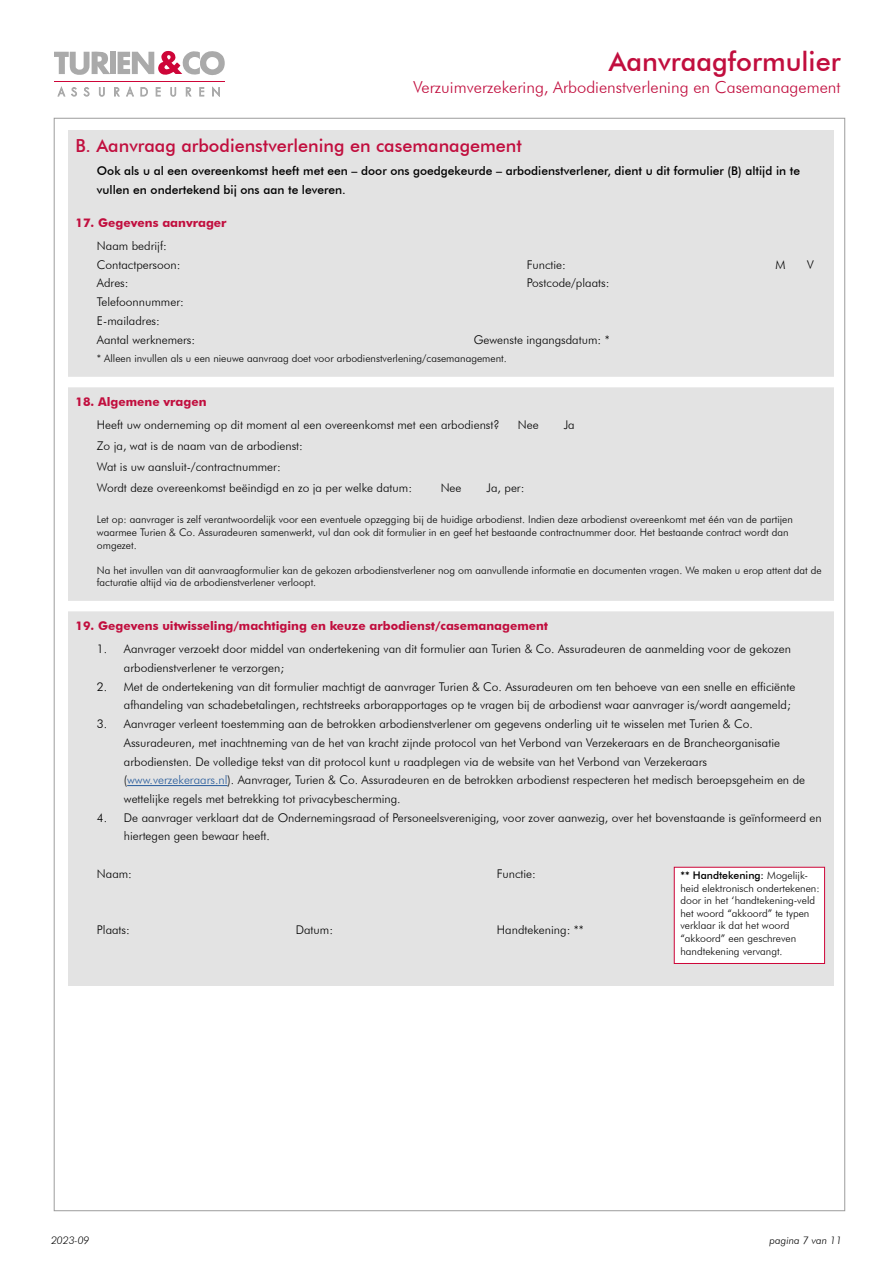
<style>
.page{position:relative;width:893px;height:1263px;background:#fff}
.page>*{position:absolute;margin:0;border:0;box-sizing:border-box;transform-origin:0 0}
.t1{font:500 27px "Futura BT";color:#c10e3e}
.t2{font:500 18px "Futura BT";color:#c10e3e}
.t3{font:300 16.5px "Futura BT";color:#c10e3e}
.t4{font:300 12px/18.8px "Futura BT";color:#000}
.t5{font:500 12px/18.8px "Futura BT";color:#000}
.t6{font:700 12px "Futura BT";color:#c10e3e}
.t7{font:300 10.5px/12.6px "Futura BT";color:#000}
.t8{font:italic 300 10.5px "Futura BT";color:#000}
.s1{color:#275b9b}
.s2{font-weight:500}
</style>
<div class="page">
<div style="left:68px;top:130px;width:765px;height:855px;background:#e3e3e3"></div>
<div style="left:110px;top:52px;width:5px;height:22px;background:#aaa"></div>
<svg style="left:118px;top:51px;width:107px;height:24px"></svg>
<svg style="left:54px;top:51px;width:56px;height:24px"></svg>
<svg style="left:58px;top:87px;width:7px;height:9px"></svg>
<svg style="left:71px;top:87px;width:6px;height:9px"></svg>
<svg style="left:84px;top:87px;width:5px;height:9px"></svg>
<svg style="left:99px;top:87px;width:6px;height:10px"></svg>
<svg style="left:114px;top:87px;width:6px;height:9px"></svg>
<svg style="left:126px;top:87px;width:8px;height:9px"></svg>
<svg style="left:141px;top:87px;width:7px;height:9px"></svg>
<svg style="left:156px;top:87px;width:4px;height:9px"></svg>
<svg style="left:170px;top:87px;width:6px;height:10px"></svg>
<svg style="left:186px;top:87px;width:5px;height:9px"></svg>
<svg style="left:199px;top:87px;width:5px;height:9px"></svg>
<svg style="left:212px;top:87px;width:8px;height:10px"></svg>
<hr style="left:54px;top:81px;width:171px;height:1px;background:#ce0538">
<div style="left:63px;top:377px;width:778px;height:10px;background:#fff"></div>
<div style="left:63px;top:601px;width:778px;height:10px;background:#fff"></div>
<hr style="left:127px;top:785px;width:101px;height:1px;background:#275b9b">
<div style="left:674px;top:867px;width:151px;height:97px;background:#fff;border:1px solid #ce0538"></div>
<h1 class="t1" style="left:609px;top:45px;width:233px">Aanvraagformulier</h1>
<h3 class="t3" style="left:413px;top:77px;width:429px">Verzuimverzekering, Arbodienstverlening en Casemanagement</h3>
<h2 class="t2" style="left:76px;top:135px;width:448px">B. Aanvraag arbodienstverlening en casemanagement</h2>
<p class="t5" style="left:97px;top:161px;width:705px">Ook als u al een overeenkomst heeft met een – door ons goedgekeurde – arbodienstverlener, dient u dit formulier (B) altijd in te vullen en ondertekend bij ons aan te leveren.</p>
<p class="t6" style="left:76px;top:215px;width:153px">17. Gegevens aanvrager</p>
<p class="t4" style="left:97px;top:236px;width:85px">Naam bedrijf:<br>Contactpersoon:</p>
<p class="t4" style="left:527px;top:255px;width:41px">Functie:</p>
<p class="t4" style="left:775px;top:255px;width:12px">M</p>
<p class="t4" style="left:807px;top:255px;width:8px">V</p>
<p class="t4" style="left:97px;top:274px;width:33px">Adres:</p>
<p class="t4" style="left:527px;top:274px;width:84px">Postcode/plaats:</p>
<p class="t4" style="left:97px;top:292px;width:100px">Telefoonnummer:<br>E-mailadres:<br>Aantal werknemers:</p>
<p class="t4" style="left:474px;top:330px;width:137px">Gewenste ingangsdatum: *</p>
<p class="t7" style="left:97px;top:352px;width:411px">* Alleen invullen als u een nieuwe aanvraag doet voor arbodienstverlening/casemanagement.</p>
<p class="t6" style="left:76px;top:394px;width:132px">18. Algemene vragen</p>
<p class="t4" style="left:97px;top:415px;width:404px">Heeft uw onderneming op dit moment al een overeenkomst met een arbodienst?</p>
<p class="t4" style="left:518px;top:415px;width:22px">Nee</p>
<p class="t4" style="left:564px;top:415px;width:12px">Ja</p>
<p class="t4" style="left:97px;top:435px;width:317px;line-height:21px">Zo ja, wat is de naam van de arbodienst:<br>Wat is uw aansluit-/contractnummer:<br>Wordt deze overeenkomst beëindigd en zo ja per welke datum:</p>
<p class="t4" style="left:441px;top:478px;width:22px">Nee</p>
<p class="t4" style="left:487px;top:478px;width:39px">Ja, per:</p>
<p class="t7" style="left:97px;top:513px;width:697px">Let op: aanvrager is zelf verantwoordelijk voor een eventuele opzegging bij de huidige arbodienst. Indien deze arbodienst overeenkomt met één van de partijen waarmee Turien &amp; Co. Assuradeuren samenwerkt, vul dan ook dit formulier in en geef het bestaande contractnummer door. Het bestaande contract wordt dan omgezet.</p>
<p class="t7" style="left:97px;top:564px;width:726px">Na het invullen van dit aanvraagformulier kan de gekozen arbodienstverlener nog om aanvullende informatie en documenten vragen. We maken u erop attent dat de facturatie altijd via de arbodienstverlener verloopt.</p>
<p class="t6" style="left:76px;top:618px;width:474px">19. Gegevens uitwisseling/machtiging en keuze arbodienst/casemanagement</p>
<p class="t4" style="left:124px;top:639px;width:669px;text-indent:-27px">1. Aanvrager verzoekt door middel van ondertekening van dit formulier aan Turien &amp; Co. Assuradeuren de aanmelding voor de gekozen arbodienstverlener te verzorgen;</p>
<p class="t4" style="left:124px;top:677px;width:673px;text-indent:-27px">2. Met de ondertekening van dit formulier machtigt de aanvrager Turien &amp; Co. Assuradeuren om ten behoeve van een snelle en efficiënte afhandeling van schadebetalingen, rechtstreeks arborapportages op te vragen bij de arbodienst waar aanvrager is/wordt aangemeld;</p>
<p class="t4" style="left:124px;top:714px;width:683px;text-indent:-27px">3. Aanvrager verleent toestemming aan de betrokken arbodienstverlener om gegevens onderling uit te wisselen met Turien &amp; Co.<br>Assuradeuren, met inachtneming van de het van kracht zijnde protocol van het Verbond van Verzekeraars en de Brancheorganisatie arbodiensten. De volledige tekst van dit protocol kunt u raadplegen via de website van het Verbond van Verzekeraars (<span class="s1">www.verzekeraars.nl</span>). Aanvrager, Turien &amp; Co. Assuradeuren en de betrokken arbodienst respecteren het medisch beroepsgeheim en de wettelijke regels met betrekking tot privacybescherming.</p>
<p class="t4" style="left:124px;top:808px;width:699px;text-indent:-27px">4. De aanvrager verklaart dat de Ondernemingsraad of Personeelsvereniging, voor zover aanwezig, over het bovenstaande is geïnformeerd en hiertegen geen bewaar heeft.</p>
<p class="t4" style="left:97px;top:864px;width:37px">Naam:</p>
<p class="t4" style="left:497px;top:864px;width:41px">Functie:</p>
<p class="t7" style="left:680px;top:869px;width:141px"><span class="s2">** Handtekening:</span> Mogelijk&shy;heid elektronisch ondertekenen: door in het ‘handtekening-veld het woord “akkoord” te typen verklaar ik dat het woord “akkoord” een geschreven handtekening vervangt.</p>
<p class="t4" style="left:97px;top:920px;width:35px">Plaats:</p>
<p class="t4" style="left:296px;top:920px;width:39px">Datum:</p>
<p class="t4" style="left:497px;top:920px;width:88px">Handtekening: **</p>
<p class="t8" style="left:51px;top:1234px;width:40px">2023-09</p>
<p class="t8" style="left:770px;top:1234px;width:74px">pagina 7 van 11</p>
</div>
